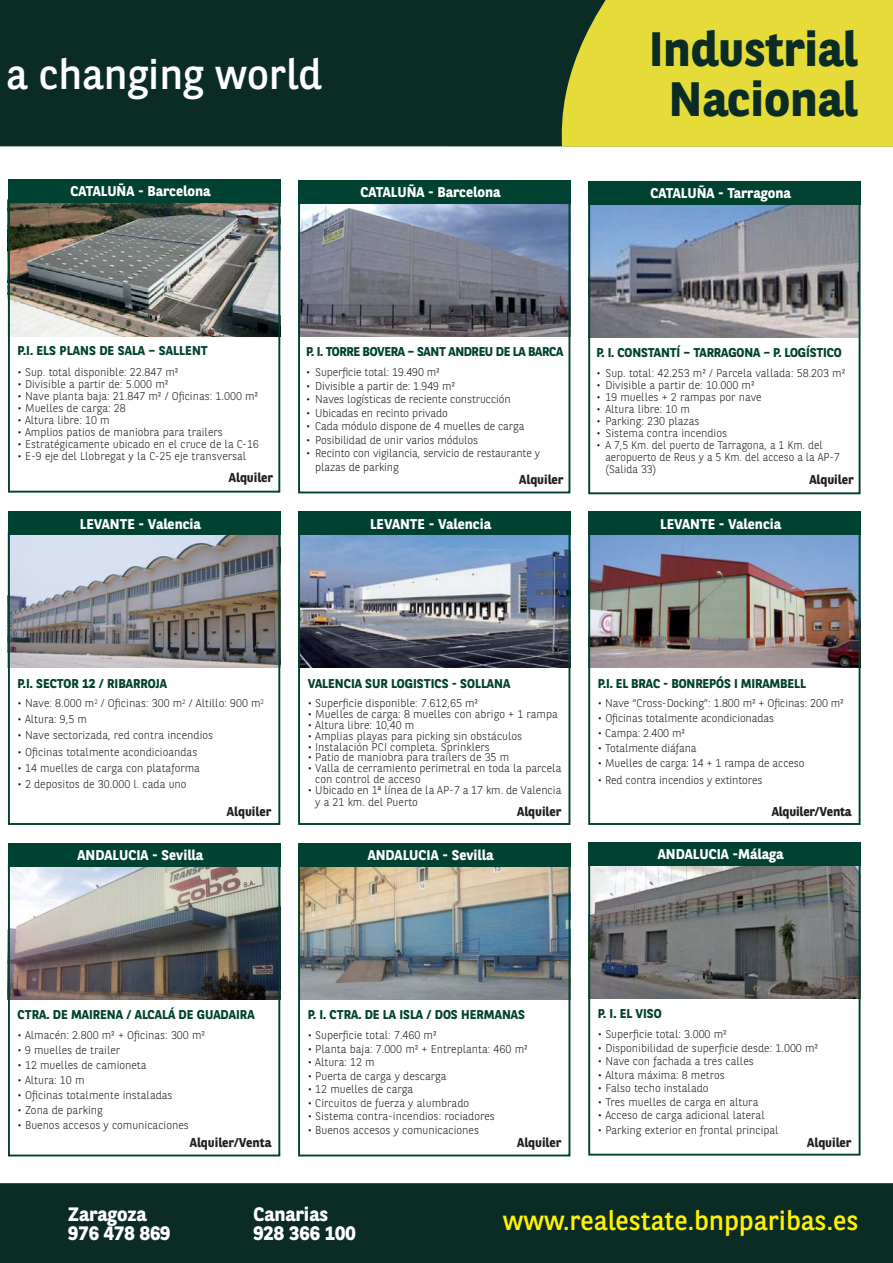
<style>
.page{position:relative;width:893px;height:1263px;background:#fff}
.page>*{position:absolute;margin:0;border:0;box-sizing:border-box;transform-origin:0 0}
.t1{font:700 48.15px/49.5px "BNPP Sans";color:#0a2c25;text-align:center}
.t2{font:41.85px "BNPP Sans";color:#fff}
.t3{font:27px "BNPP Sans";color:#fff200}
.t4{font:700 19.35px/19.5px "BNPP Sans";color:#fff}
.t5{font:700 14.1px "BNPP Sans";color:#fff}
.t6{font:700 12.75px "BNPP Sans";color:#004231}
.t7{font:700 12.75px "BNPP Sans";color:#231f20}
.t8{font:700 12.75px "BNPP Sans";letter-spacing:-.03em;color:#004231}
.t9{font:300 11.25px/12px "BNPP Sans";color:#231f20}
</style>
<div class="page">
<div style="left:0;top:0;width:893px;height:146px;background:#0a2c25"></div>
<div style="left:0;top:1183px;width:893px;height:80px;background:#0a2c25"></div>
<div style="left:558px;top:0;width:335px;height:147px;background:#e5db39"></div>
<img style="left:591px;top:865px;width:266px;height:134px">
<div style="left:588px;top:842px;width:272px;height:314px;border:2px solid #004231"></div>
<div style="left:588px;top:842px;width:272px;height:23px;background:#004231"></div>
<img style="left:591px;top:535px;width:266px;height:133px">
<div style="left:588px;top:512px;width:272px;height:313px;border:2px solid #004231"></div>
<div style="left:588px;top:512px;width:272px;height:23px;background:#004231"></div>
<img style="left:11px;top:535px;width:266px;height:133px">
<div style="left:8px;top:512px;width:272px;height:313px;border:2px solid #004231"></div>
<div style="left:8px;top:512px;width:272px;height:23px;background:#004231"></div>
<img style="left:591px;top:204px;width:266px;height:133px">
<div style="left:588px;top:181px;width:272px;height:313px;border:2px solid #004231"></div>
<div style="left:588px;top:181px;width:272px;height:23px;background:#004231"></div>
<img style="left:11px;top:866px;width:266px;height:133px">
<div style="left:8px;top:843px;width:272px;height:313px;border:2px solid #004231"></div>
<div style="left:8px;top:843px;width:272px;height:23px;background:#004231"></div>
<img style="left:301px;top:866px;width:266px;height:133px">
<div style="left:298px;top:843px;width:272px;height:313px;border:2px solid #004231"></div>
<div style="left:298px;top:843px;width:272px;height:23px;background:#004231"></div>
<img style="left:301px;top:203px;width:266px;height:134px">
<div style="left:298px;top:180px;width:272px;height:313px;border:2px solid #004231"></div>
<div style="left:298px;top:180px;width:272px;height:23px;background:#004231"></div>
<img style="left:11px;top:202px;width:266px;height:135px">
<div style="left:8px;top:179px;width:272px;height:314px;border:2px solid #004231"></div>
<div style="left:8px;top:179px;width:272px;height:23px;background:#004231"></div>
<img style="left:301px;top:535px;width:266px;height:133px">
<div style="left:298px;top:512px;width:272px;height:313px;border:2px solid #004231"></div>
<div style="left:298px;top:512px;width:272px;height:23px;background:#004231"></div>
<h2 class="t2" style="left:6px;top:57px;width:317px">a changing world</h2>
<p class="t5" style="left:70px;top:186px;width:141px">CATALUÑA - Barcelona</p>
<p class="t5" style="left:360px;top:187px;width:141px">CATALUÑA - Barcelona</p>
<h1 class="t1" style="left:649px;top:30px;width:210px">Industrial<br>Nacional</h1>
<p class="t5" style="left:650px;top:188px;width:142px">CATALUÑA - Tarragona</p>
<p class="t6" style="left:18px;top:346px;width:192px">P.I. ELS PLANS DE SALA – SALLENT</p>
<p class="t9" style="left:18px;top:367px;width:162px">• Sup. total disponible: 22.847 m²</p>
<p class="t9" style="left:18px;top:379px;width:152px">• Divisible a partir de: 5.000 m²</p>
<p class="t9" style="left:18px;top:391px;width:242px">• Nave planta baja: 21.847 m² / Oficinas: 1.000 m²</p>
<p class="t9" style="left:18px;top:403px;width:110px">• Muelles de carga: 28</p>
<p class="t9" style="left:18px;top:415px;width:94px">• Altura libre: 10 m</p>
<p class="t9" style="left:18px;top:427px;width:207px">• Amplios patios de maniobra para trailers</p>
<p class="t9" style="left:18px;top:439px;width:243px">• Estratégicamente ubicado en el cruce de la C-16</p>
<p class="t9" style="left:18px;top:451px;width:230px">• E-9 eje del Llobregat y la C-25 eje transversal</p>
<p class="t7" style="left:229px;top:473px;width:46px">Alquiler</p>
<p class="t5" style="left:80px;top:518px;width:122px">LEVANTE - Valencia</p>
<p class="t8" style="left:306px;top:347px;width:258px">P. I. TORRE BOVERA – SANT ANDREU DE LA BARCA</p>
<p class="t9" style="left:306px;top:367px;width:135px">• Superficie total: 19.490 m²</p>
<p class="t9" style="left:306px;top:381px;width:150px">• Divisible a partir de: 1.949 m²</p>
<p class="t9" style="left:306px;top:394px;width:206px">• Naves logísticas de reciente construcción</p>
<p class="t9" style="left:306px;top:408px;width:143px">• Ubicadas en recinto privado</p>
<p class="t9" style="left:306px;top:421px;width:220px">• Cada módulo dispone de 4 muelles de carga</p>
<p class="t9" style="left:306px;top:435px;width:173px">• Posibilidad de unir varios módulos</p>
<p class="t9" style="left:315px;top:448px;width:226px;line-height:13.5px;text-indent:-9px">• Recinto con vigilancia, servicio de restaurante y plazas de parking</p>
<p class="t7" style="left:519px;top:475px;width:46px">Alquiler</p>
<p class="t5" style="left:370px;top:518px;width:122px">LEVANTE - Valencia</p>
<p class="t6" style="left:596px;top:348px;width:247px">P. I. CONSTANTÍ – TARRAGONA – P. LOGÍSTICO</p>
<p class="t9" style="left:596px;top:368px;width:250px">• Sup. total: 42.253 m² / Parcela vallada: 58.203 m²</p>
<p class="t9" style="left:596px;top:380px;width:160px">• Divisible a partir de: 10.000 m²</p>
<p class="t9" style="left:596px;top:392px;width:167px">• 19 muelles + 2 rampas por nave</p>
<p class="t9" style="left:596px;top:404px;width:95px">• Altura libre: 10 m</p>
<p class="t9" style="left:596px;top:416px;width:105px">• Parking: 230 plazas</p>
<p class="t9" style="left:596px;top:428px;width:132px">• Sistema contra incendios</p>
<p class="t9" style="left:605px;top:440px;width:236px;text-indent:-9px">• A 7,5 Km. del puerto de Tarragona, a 1 Km. del aeropuerto de Reus y a 5 Km. del acceso a la AP-7 (Salida 33)</p>
<p class="t7" style="left:809px;top:474px;width:46px">Alquiler</p>
<p class="t5" style="left:660px;top:518px;width:122px">LEVANTE - Valencia</p>
<p class="t6" style="left:18px;top:678px;width:151px">P.I. SECTOR 12 / RIBARROJA</p>
<p class="t9" style="left:18px;top:699px;width:248px">• Nave: 8.000 m<sup>2</sup> / Oficinas: 300 m<sup>2</sup> / Altillo: 900 m<sup>2</sup></p>
<p class="t9" style="left:18px;top:715px;width:71px">• Altura: 9,5 m</p>
<p class="t9" style="left:18px;top:731px;width:197px">• Nave sectorizada, red contra incendios</p>
<p class="t9" style="left:18px;top:747px;width:181px">• Oficinas totalmente acondicioandas</p>
<p class="t9" style="left:18px;top:763px;width:184px">• 14 muelles de carga con plataforma</p>
<p class="t9" style="left:18px;top:779px;width:170px">• 2 depositos de 30.000 l. cada uno</p>
<p class="t7" style="left:227px;top:807px;width:46px">Alquiler</p>
<p class="t5" style="left:78px;top:850px;width:127px">ANDALUCIA - Sevilla</p>
<p class="t6" style="left:308px;top:678px;width:204px">VALENCIA SUR LOGISTICS - SOLLANA</p>
<p class="t9" style="left:308px;top:699px;width:172px">• Superficie disponible: 7.612,65 m²</p>
<p class="t9" style="left:308px;top:709px;width:251px">• Muelles de carga: 8 muelles con abrigo + 1 rampa</p>
<p class="t9" style="left:308px;top:720px;width:108px">• Altura libre: 10,40 m</p>
<p class="t9" style="left:308px;top:731px;width:216px">• Amplias playas para picking sin obstáculos</p>
<p class="t9" style="left:308px;top:742px;width:184px">• Instalación PCI completa. Sprinklers</p>
<p class="t9" style="left:308px;top:753px;width:203px">• Patio de maniobra para trailers de 35 m</p>
<p class="t9" style="left:315px;top:764px;width:248px;line-height:10.8px;text-indent:-8px">• Valla de cerramiento perimetral en toda la parcela con control de acceso</p>
<p class="t9" style="left:315px;top:785px;width:248px;text-indent:-8px">• Ubicado en 1ª línea de la AP-7 a 17 km. de Valencia y a 21 km. del Puerto</p>
<p class="t7" style="left:517px;top:807px;width:46px">Alquiler</p>
<p class="t5" style="left:368px;top:850px;width:127px">ANDALUCIA - Sevilla</p>
<p class="t6" style="left:598px;top:678px;width:209px">P.I. EL BRAC - BONREPÓS I MIRAMBELL</p>
<p class="t9" style="left:598px;top:699px;width:247px">• Nave “Cross-Docking”: 1.800 m² + Oficinas: 200 m²</p>
<p class="t9" style="left:598px;top:714px;width:178px">• Oficinas totalmente acondicionadas</p>
<p class="t9" style="left:598px;top:728px;width:89px">• Campa: 2.400 m²</p>
<p class="t9" style="left:598px;top:743px;width:100px">• Totalmente diáfana</p>
<p class="t9" style="left:598px;top:758px;width:208px">• Muelles de carga: 14 + 1 rampa de acceso</p>
<p class="t9" style="left:598px;top:775px;width:166px">• Red contra incendios y extintores</p>
<p class="t7" style="left:772px;top:807px;width:81px">Alquiler/Venta</p>
<p class="t5" style="left:658px;top:849px;width:127px">ANDALUCIA -Málaga</p>
<p class="t6" style="left:18px;top:1010px;width:238px">CTRA. DE MAIRENA / ALCALÁ DE GUADAIRA</p>
<p class="t9" style="left:18px;top:1030px;width:189px">• Almacén: 2.800 m² + Oficinas: 300 m²</p>
<p class="t9" style="left:18px;top:1045px;width:104px">• 9 muelles de trailer</p>
<p class="t9" style="left:18px;top:1060px;width:130px">• 12 muelles de camioneta</p>
<p class="t9" style="left:18px;top:1075px;width:68px">• Altura: 10 m</p>
<p class="t9" style="left:18px;top:1090px;width:156px">• Oficinas totalmente instaladas</p>
<p class="t9" style="left:18px;top:1105px;width:87px">• Zona de parking</p>
<p class="t9" style="left:18px;top:1120px;width:173px">• Buenos accesos y comunicaciones</p>
<p class="t7" style="left:190px;top:1137px;width:83px">Alquiler/Venta</p>
<p class="t6" style="left:308px;top:1010px;width:219px">P. I. CTRA. DE LA ISLA / DOS HERMANAS</p>
<p class="t9" style="left:308px;top:1030px;width:130px">• Superficie total: 7.460 m²</p>
<p class="t9" style="left:308px;top:1044px;width:221px">• Planta baja: 7.000 m² + Entreplanta: 460 m²</p>
<p class="t9" style="left:308px;top:1057px;width:68px">• Altura: 12 m</p>
<p class="t9" style="left:308px;top:1071px;width:140px">• Puerta de carga y descarga</p>
<p class="t9" style="left:308px;top:1084px;width:107px">• 12 muelles de carga</p>
<p class="t9" style="left:308px;top:1098px;width:163px">• Circuitos de fuerza y alumbrado</p>
<p class="t9" style="left:308px;top:1111px;width:189px">• Sistema contra-incendios: rociadores</p>
<p class="t9" style="left:308px;top:1125px;width:173px">• Buenos accesos y comunicaciones</p>
<p class="t7" style="left:517px;top:1137px;width:46px">Alquiler</p>
<p class="t6" style="left:598px;top:1009px;width:65px">P. I. EL VISO</p>
<p class="t9" style="left:598px;top:1030px;width:130px">• Superficie total: 3.000 m²</p>
<p class="t9" style="left:598px;top:1043px;width:222px">• Disponibilidad de superficie desde: 1.000 m²</p>
<p class="t9" style="left:598px;top:1057px;width:157px">• Nave con fachada a tres calles</p>
<p class="t9" style="left:598px;top:1070px;width:128px">• Altura máxima: 8 metros</p>
<p class="t9" style="left:598px;top:1084px;width:112px">• Falso techo instalado</p>
<p class="t9" style="left:598px;top:1097px;width:162px">• Tres muelles de carga en altura</p>
<p class="t9" style="left:598px;top:1111px;width:168px">• Acceso de carga adicional lateral</p>
<p class="t9" style="left:598px;top:1126px;width:182px">• Parking exterior en frontal principal</p>
<p class="t7" style="left:807px;top:1138px;width:46px">Alquiler</p>
<h3 class="t4" style="left:68px;top:1207px;width:104px">Zaragoza<br>976 478 869</h3>
<h3 class="t4" style="left:253px;top:1207px;width:104px">Canarias<br>928 366 100</h3>
<h3 class="t3" style="left:503px;top:1210px;width:357px">www.realestate.bnpparibas.es</h3>
</div>
